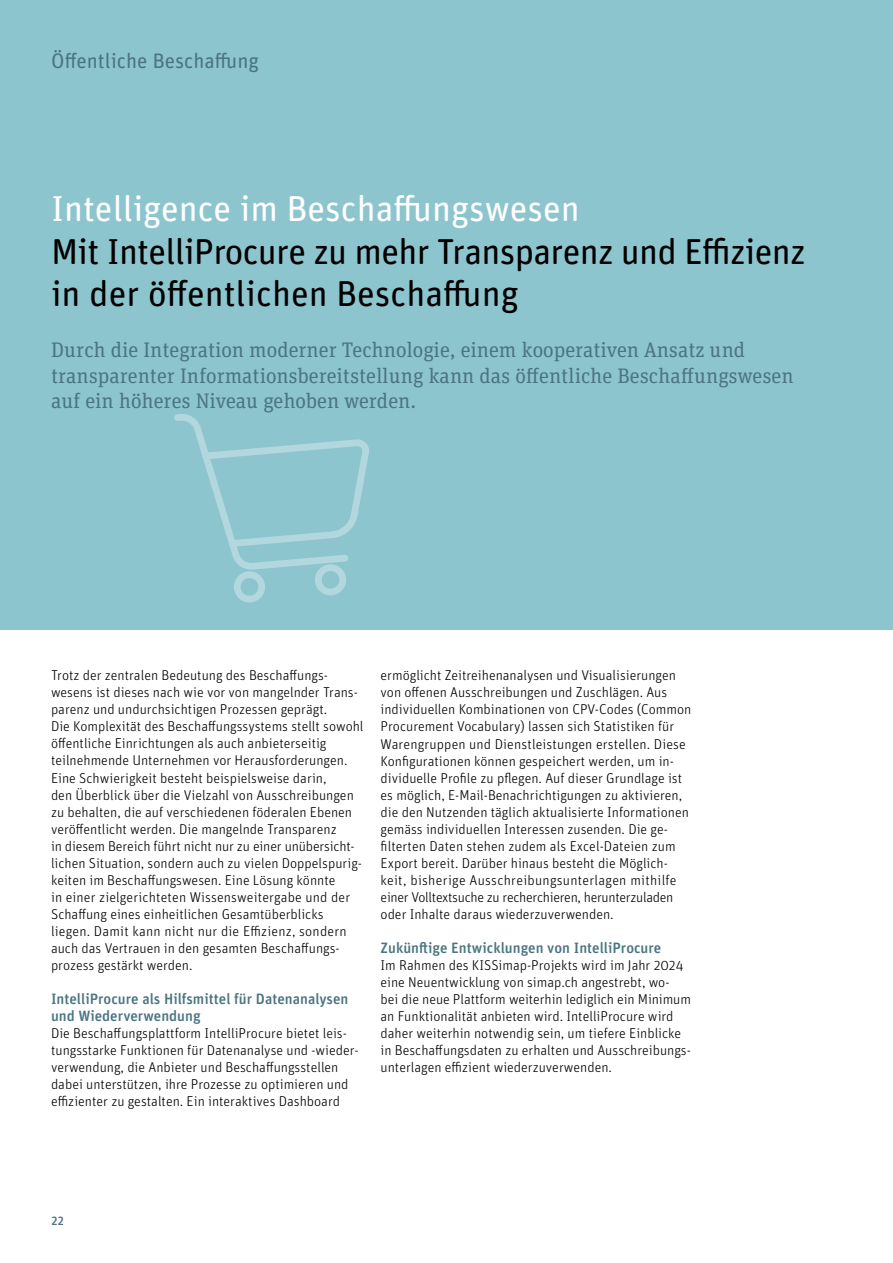
<style>
.page{position:relative;width:893px;height:1263px;background:#fff}
.page>*{position:absolute;margin:0;border:0;box-sizing:border-box;transform-origin:0 0}
.t1{font:36px/42.5px "Unit Rounded Pro";letter-spacing:-.02em;color:#000}
.t2{font:36px "Unit Rounded Pro";color:#fff}
.t3{font:21px/25.5px "Unit Slab Pro";color:#4b7582}
.t4{font:21px "Unit Rounded Pro";color:#4b7582}
.t5{font:500 15px/17px "Unit Rounded Pro";color:#4b7582}
.t6{font:300 14.25px/17px "Unit Rounded Pro";color:#000}
.t7{font:500 12px "Unit Rounded Pro";color:#4b7582}
</style>
<div class="page">
<div style="left:0;top:0;width:893px;height:629px;background:#8dc5cf"></div>
<svg style="left:174px;top:414px;width:195px;height:189px"></svg>
<h2 class="t4" style="left:51px;top:46px;width:210px">Öffentliche Beschaffung</h2>
<h1 class="t2" style="left:51px;top:184px;width:530px">Intelligence im Beschaffungswesen</h1>
<h1 class="t1" style="left:51px;top:228px;width:756px">Mit IntelliProcure zu mehr Transparenz und Effizienz in der öffentlichen Beschaffung</h1>
<h2 class="t3" style="left:51px;top:336px;width:744px">Durch die Integration moderner Technologie, einem kooperativen Ansatz und transparenter Informationsbereitstellung kann das öffentliche Beschaffungswesen auf ein höheres Niveau gehoben werden.</h2>
<p class="t6" style="left:51px;top:667px;width:314px">Trotz der zentralen Bedeutung des Beschaffungs&shy;wesens ist dieses nach wie vor von mangelnder Trans&shy;parenz und undurchsichtigen Prozessen geprägt.<br>Die Komplexität des Beschaffungssystems stellt sowohl öffentliche Einrichtungen als auch anbieterseitig teilnehmende Unternehmen vor Herausforderungen.<br>Eine Schwierigkeit besteht beispielsweise darin,<br>den Überblick über die Vielzahl von Ausschreibungen zu behalten, die auf verschiedenen föderalen Ebenen veröffentlicht werden. Die mangelnde Transparenz<br>in diesem Bereich führt nicht nur zu einer unübersicht&shy;lichen Situation, sondern auch zu vielen Doppelspurig&shy;keiten im Beschaffungswesen. Eine Lösung könnte<br>in einer zielgerichteten Wissensweitergabe und der Schaffung eines einheitlichen Gesamtüberblicks liegen. Damit kann nicht nur die Effizienz, sondern auch das Vertrauen in den gesamten Beschaffungs&shy;prozess gestärkt werden.</p>
<p class="t5" style="left:51px;top:989px;width:299px">IntelliProcure als Hilfsmittel für Datenanalysen und Wiederverwendung</p>
<p class="t6" style="left:51px;top:1024px;width:309px">Die Beschaffungsplattform IntelliProcure bietet leis&shy;tungsstarke Funktionen für Datenanalyse und -wieder&shy;verwendung, die Anbieter und Beschaffungsstellen dabei unterstützen, ihre Prozesse zu optimieren und effizienter zu gestalten. Ein interaktives Dashboard</p>
<p class="t6" style="left:381px;top:667px;width:312px">ermöglicht Zeitreihenanalysen und Visualisierungen von offenen Ausschreibungen und Zuschlägen. Aus individuellen Kombinationen von CPV-Codes (Common Procurement Vocabulary) lassen sich Statistiken für Warengruppen und Dienstleistungen erstellen. Diese Konfigurationen können gespeichert werden, um in&shy;dividuelle Profile zu pflegen. Auf dieser Grundlage ist es möglich, E-Mail-Benachrichtigungen zu aktivieren, die den Nutzenden täglich aktualisierte Informationen gemäss individuellen Interessen zusenden. Die ge&shy;filterten Daten stehen zudem als Excel-Dateien zum Export bereit. Darüber hinaus besteht die Möglich&shy;keit, bisherige Ausschreibungsunterlagen mithilfe einer Volltextsuche zu recherchieren, herunterzuladen oder Inhalte daraus wiederzuverwenden.</p>
<p class="t5" style="left:381px;top:938px;width:282px">Zukünftige Entwicklungen von IntelliProcure</p>
<p class="t6" style="left:381px;top:956px;width:312px">Im Rahmen des KISSimap-Projekts wird im Jahr 2024 eine Neuentwicklung von simap.ch angestrebt, wo-<br>bei die neue Plattform weiterhin lediglich ein Minimum an Funktionalität anbieten wird. IntelliProcure wird daher weiterhin notwendig sein, um tiefere Einblicke in Beschaffungsdaten zu erhalten und Ausschreibungs&shy;unterlagen effizient wiederzuverwenden.</p>
<p class="t7" style="left:51px;top:1212px;width:15px">22</p>
</div>
